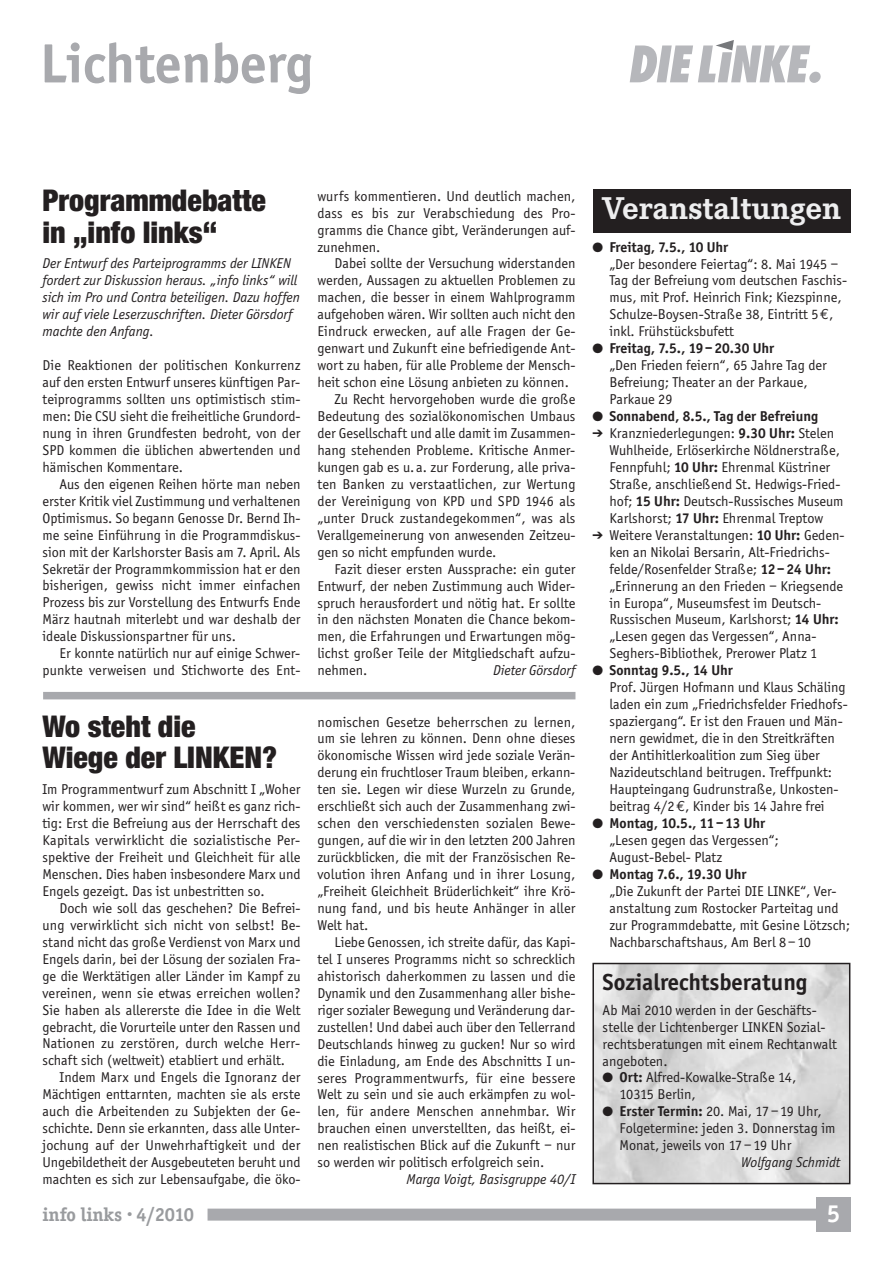
<style>
.page{position:relative;width:893px;height:1263px;background:#fff}
.page>*{position:absolute;margin:0;border:0;box-sizing:border-box;transform-origin:0 0}
.t1{font:700 57px "Officina Sans";color:#a8a9ad}
.t2{font:700 32.7px "Corporate E";color:#eeeeef}
.t3{font:900 condensed 30px/31.5px "Helvetica Neue";color:#231f20}
.t4{font:700 25.5px "Officina Sans";color:#fff}
.t5{font:700 24px "Officina Sans";color:#231f20}
.t6{font:700 19.5px "Officina Serif";color:#999b9e}
.t7{font:14.7px/17px "Officina Sans";color:#231f20}
.t8{font:italic 14.7px/17px "Officina Sans";color:#231f20}
.t9{font:700 14.7px "Officina Sans";color:#231f20}
.s1{font-weight:700}
.s2{font-family:"Euro Mono"}
.s3{font-family:"Carta";font-size:12px}
</style>
<div class="page">
<div style="left:816px;top:1198px;width:34px;height:34px;background:#a8a9ad"></div>
<div style="left:208px;top:1208px;width:610px;height:12px;background:#a8a9ad"></div>
<img style="left:595px;top:966px;width:252px;height:215px">
<div style="left:592px;top:963px;width:258px;height:221px;border:2px solid #231f20"></div>
<div style="left:593px;top:190px;width:257px;height:43px;background:#231f20"></div>
<svg style="left:630px;top:40px;width:191px;height:43px"></svg>
<div style="left:43px;top:692px;width:532px;height:7px;background:#a8a9ad"></div>
<h1 class="t1" style="left:40px;top:29px;width:275px">Lichtenberg</h1>
<h3 class="t3" style="left:43px;top:187px;width:225px">Programmdebatte in „info links“</h3>
<p class="t8" style="left:43px;top:255px;width:259px">Der Entwurf des Parteiprogramms der LINKEN fordert zur Diskussion heraus. „info links“ will sich im Pro und Contra beteiligen. Dazu hoffen wir auf viele Leserzuschriften. Dieter Görsdorf machte den Anfang.</p>
<p class="t7" style="left:43px;top:357px;width:259px;text-align:justify">Die Reaktionen der politischen Konkurrenz auf den ersten Entwurf unseres künftigen Par&shy;teiprogramms sollten uns optimistisch stim&shy;men: Die CSU sieht die freiheitliche Grundord&shy;nung in ihren Grundfesten bedroht, von der SPD kommen die üblichen abwertenden und hämischen Kommentare.</p>
<p class="t7" style="left:43px;top:475px;width:259px;text-align:justify;text-indent:17px">Aus den eigenen Reihen hörte man neben erster Kritik viel Zustimmung und verhaltenen Optimismus. So begann Genosse Dr. Bernd Ih&shy;me seine Einführung in die Programmdiskus&shy;sion mit der Karlshorster Basis am 7. April. Als Sekretär der Programmkommission hat er den bisherigen, gewiss nicht immer einfachen Prozess bis zur Vorstellung des Entwurfs Ende März hautnah miterlebt und war deshalb der ideale Diskussionspartner für uns.</p>
<p class="t7" style="left:43px;top:645px;width:259px;text-align:right">Er konnte natürlich nur auf einige Schwer&shy;punkte verweisen und Stichworte des Ent-</p>
<h3 class="t3" style="left:43px;top:713px;width:236px">Wo steht die<br>Wiege der LINKEN?</h3>
<p class="t7" style="left:43px;top:781px;width:259px;text-align:justify">Im Programmentwurf zum Abschnitt I „Woher wir kommen, wer wir sind“ heißt es ganz rich&shy;tig: Erst die Befreiung aus der Herrschaft des Kapitals verwirklicht die sozialistische Per&shy;spektive der Freiheit und Gleichheit für alle Menschen. Dies haben insbesondere Marx und Engels gezeigt. Das ist unbestritten so.</p>
<p class="t7" style="left:43px;top:899px;width:259px;text-align:justify;text-indent:17px">Doch wie soll das geschehen? Die Befrei&shy;ung verwirklicht sich nicht von selbst! Be&shy;stand nicht das große Verdienst von Marx und Engels darin, bei der Lösung der sozialen Fra&shy;ge die Werktätigen aller Länder im Kampf zu vereinen, wenn sie etwas erreichen wollen?<br>Sie haben als allererste die Idee in die Welt gebracht, die Vorurteile unter den Rassen und Nationen zu zerstören, durch welche Herr&shy;schaft sich (weltweit) etabliert und erhält.</p>
<p class="t7" style="left:43px;top:1069px;width:259px;text-align:justify;text-indent:17px">Indem Marx und Engels die Ignoranz der Mächtigen enttarnten, machten sie als erste auch die Arbeitenden zu Subjekten der Ge&shy;schichte. Denn sie erkannten, dass alle Unter&shy;jochung auf der Unwehrhaftigkeit und der Ungebildetheit der Ausgebeuteten beruht und machten es sich zur Lebensaufgabe, die öko-</p>
<p class="t7" style="left:317px;top:187px;width:259px;text-align:justify">wurfs kommentieren. Und deutlich machen, dass es bis zur Verabschiedung des Pro&shy;gramms die Chance gibt, Veränderungen auf&shy;zunehmen.</p>
<p class="t7" style="left:334px;top:255px;width:242px">Dabei sollte der Versuchung widerstanden</p>
<p class="t7" style="left:317px;top:272px;width:259px">werden, Aussagen zu aktuellen Problemen zu</p>
<p class="t7" style="left:317px;top:289px;width:259px">machen, die besser in einem Wahlprogramm</p>
<p class="t7" style="left:317px;top:306px;width:259px">aufgehoben wären. Wir sollten auch nicht den</p>
<p class="t7" style="left:317px;top:323px;width:259px">Eindruck erwecken, auf alle Fragen der Ge-</p>
<p class="t7" style="left:317px;top:340px;width:259px">genwart und Zukunft eine befriedigende Ant-</p>
<p class="t7" style="left:317px;top:357px;width:259px">wort zu haben, für alle Probleme der Mensch-</p>
<p class="t7" style="left:317px;top:374px;width:253px">heit schon eine Lösung anbieten zu können.</p>
<p class="t7" style="left:334px;top:391px;width:242px">Zu Recht hervorgehoben wurde die große</p>
<p class="t7" style="left:317px;top:407px;width:259px">Bedeutung des sozialökonomischen Umbaus</p>
<p class="t7" style="left:317px;top:424px;width:259px">der Gesellschaft und alle damit im Zusammen-</p>
<p class="t7" style="left:317px;top:441px;width:259px">hang stehenden Probleme. Kritische Anmer-</p>
<p class="t7" style="left:317px;top:458px;width:259px">kungen gab es u. a. zur Forderung, alle priva-</p>
<p class="t7" style="left:317px;top:475px;width:259px">ten Banken zu verstaatlichen, zur Wertung</p>
<p class="t7" style="left:317px;top:492px;width:259px">der Vereinigung von KPD und SPD 1946 als</p>
<p class="t7" style="left:317px;top:509px;width:259px">„unter Druck zustandegekommen“, was als</p>
<p class="t7" style="left:317px;top:526px;width:259px">Verallgemeinerung von anwesenden Zeitzeu-</p>
<p class="t7" style="left:317px;top:543px;width:180px">gen so nicht empfunden wurde.</p>
<p class="t7" style="left:334px;top:560px;width:242px">Fazit dieser ersten Aussprache: ein guter</p>
<p class="t7" style="left:317px;top:577px;width:259px">Entwurf, der neben Zustimmung auch Wider-</p>
<p class="t7" style="left:317px;top:594px;width:259px">spruch herausfordert und nötig hat. Er sollte</p>
<p class="t7" style="left:317px;top:611px;width:259px">in den nächsten Monaten die Chance bekom-</p>
<p class="t7" style="left:317px;top:628px;width:259px">men, die Erfahrungen und Erwartungen mög-</p>
<p class="t7" style="left:317px;top:645px;width:259px">lichst großer Teile der Mitgliedschaft aufzu-</p>
<p class="t7" style="left:317px;top:662px;width:51px">nehmen.</p>
<p class="t8" style="left:493px;top:662px;width:84px">Dieter Görsdorf</p>
<p class="t7" style="left:317px;top:713px;width:259px;text-align:justify">nomischen Gesetze beherrschen zu lernen, um sie lehren zu können. Denn ohne dieses ökonomische Wissen wird jede soziale Verän&shy;derung ein fruchtloser Traum bleiben, erkann&shy;ten sie. Legen wir diese Wurzeln zu Grunde, erschließt sich auch der Zusammenhang zwi&shy;schen den verschiedensten sozialen Bewe&shy;gungen, auf die wir in den letzten 200 Jahren zurückblicken, die mit der Französischen Re&shy;volution ihren Anfang und in ihrer Losung, „Freiheit Gleichheit Brüderlichkeit“ ihre Krö&shy;nung fand, und bis heute Anhänger in aller Welt hat.</p>
<p class="t7" style="left:317px;top:933px;width:259px;text-align:justify;text-indent:17px">Liebe Genossen, ich streite dafür, das Kapi&shy;tel I unseres Programms nicht so schrecklich ahistorisch daherkommen zu lassen und die Dynamik und den Zusammenhang aller bishe&shy;riger sozialer Bewegung und Veränderung dar&shy;zustellen! Und dabei auch über den Tellerrand Deutschlands hinweg zu gucken! Nur so wird die Einladung, am Ende des Abschnitts I un&shy;seres Programmentwurfs, für eine bessere Welt zu sein und sie auch erkämpfen zu wol&shy;len, für andere Menschen annehmbar. Wir brauchen einen unverstellten, das heißt, ei&shy;nen realistischen Blick auf die Zukunft – nur so werden wir politisch erfolgreich sein.</p>
<p class="t8" style="left:406px;top:1171px;width:171px">Marga Voigt, Basisgruppe 40/I</p>
<h2 class="t2" style="left:602px;top:189px;width:241px">Veranstaltungen</h2>
<p class="t7" style="left:609px;top:238px;width:239px;text-indent:-17px">● <span class="s1">Freitag, 7.5., 10 Uhr<br></span>„Der besondere Feiertag“: 8. Mai 1945 – Tag der Befreiung vom deutschen Faschis&shy;mus, mit Prof. Heinrich Fink; Kiezspinne, Schulze-Boysen-Straße 38, Eintritt 5<span class="s2">€</span>, inkl. Frühstücksbufett</p>
<p class="t7" style="left:609px;top:340px;width:219px;text-indent:-17px">● <span class="s1">Freitag, 7.5., 19–20.30 Uhr<br></span>„Den Frieden feiern“, 65 Jahre Tag der<br>Befreiung; Theater an der Parkaue,<br>Parkaue 29</p>
<p class="t9" style="left:592px;top:407px;width:227px">● Sonnabend, 8.5., Tag der Befreiung</p>
<p class="t7" style="left:609px;top:424px;width:236px;text-indent:-17px"><span class="s3">-</span> Kranzniederlegungen: <span class="s1">9.30 Uhr:</span> Stelen Wuhlheide, Erlöserkirche Nöldnerstraße, Fennpfuhl; <span class="s1">10 Uhr:</span> Ehrenmal Küstriner Straße, anschließend St. Hedwigs-Fried&shy;hof; <span class="s1">15 Uhr:</span> Deutsch-Russisches Museum Karlshorst; <span class="s1">17 Uhr:</span> Ehrenmal Treptow</p>
<p class="t7" style="left:609px;top:526px;width:236px;text-indent:-17px"><span class="s3">-</span> Weitere Veranstaltungen: <span class="s1">10 Uhr:</span> Geden&shy;ken an Nikolai Bersarin, Alt-Friedrichs&shy;felde/Rosenfelder Straße; <span class="s1">12–24 Uhr: </span>„Erinnerung an den Frieden – Kriegsende in Europa“, Museumsfest im Deutsch-Russischen Museum, Karlshorst; <span class="s1">14 Uhr: </span>„Lesen gegen das Vergessen“, Anna-Seghers-Bibliothek, Prerower Platz 1</p>
<p class="t7" style="left:609px;top:662px;width:240px;text-indent:-17px">● <span class="s1">Sonntag 9.5., 14 Uhr<br></span>Prof. Jürgen Hofmann und Klaus Schäling laden ein zum „Friedrichsfelder Friedhofs&shy;spaziergang“. Er ist den Frauen und Män&shy;nern gewidmet, die in den Streitkräften der Antihitlerkoalition zum Sieg über Nazideutschland beitrugen. Treffpunkt:<br>Haupteingang Gudrunstraße, Unkosten&shy;beitrag 4/2<span class="s2">€</span>, Kinder bis 14 Jahre frei</p>
<p class="t7" style="left:609px;top:814px;width:171px;text-indent:-17px">● <span class="s1">Montag, 10.5., 11–13 Uhr </span>„Lesen gegen das Vergessen“;<br>August-Bebel- Platz</p>
<p class="t7" style="left:609px;top:865px;width:242px;text-indent:-17px">● <span class="s1">Montag 7.6., 19.30 Uhr<br></span>„Die Zukunft der Partei DIE LINKE“, Ver&shy;anstaltung zum Rostocker Parteitag und zur Programmdebatte, mit Gesine Lötzsch; Nachbarschaftshaus, Am Berl 8–10</p>
<h3 class="t5" style="left:603px;top:968px;width:206px">Sozialrechtsberatung</h3>
<p class="t7" style="left:603px;top:1001px;width:236px">Ab Mai 2010 werden in der Geschäfts&shy;stelle der Lichtenberger LINKEN Sozial&shy;rechtsberatungen mit einem Rechtanwalt angeboten.</p>
<p class="t7" style="left:620px;top:1069px;width:178px;text-indent:-17px">● <span class="s1">Ort:</span> Alfred-Kowalke-Straße 14,<br>10315 Berlin,</p>
<p class="t7" style="left:620px;top:1103px;width:217px;text-indent:-17px">● <span class="s1">Erster Termin:</span> 20. Mai, 17–19 Uhr,<br>Folgetermine: jeden 3. Donnerstag im<br>Monat, jeweils von 17–19 Uhr</p>
<p class="t8" style="left:741px;top:1154px;width:101px">Wolfgang Schmidt</p>
<h3 class="t6" style="left:43px;top:1202px;width:153px">info links · 4/2010</h3>
<h3 class="t4" style="left:827px;top:1198px;width:15px">5</h3>
</div>
